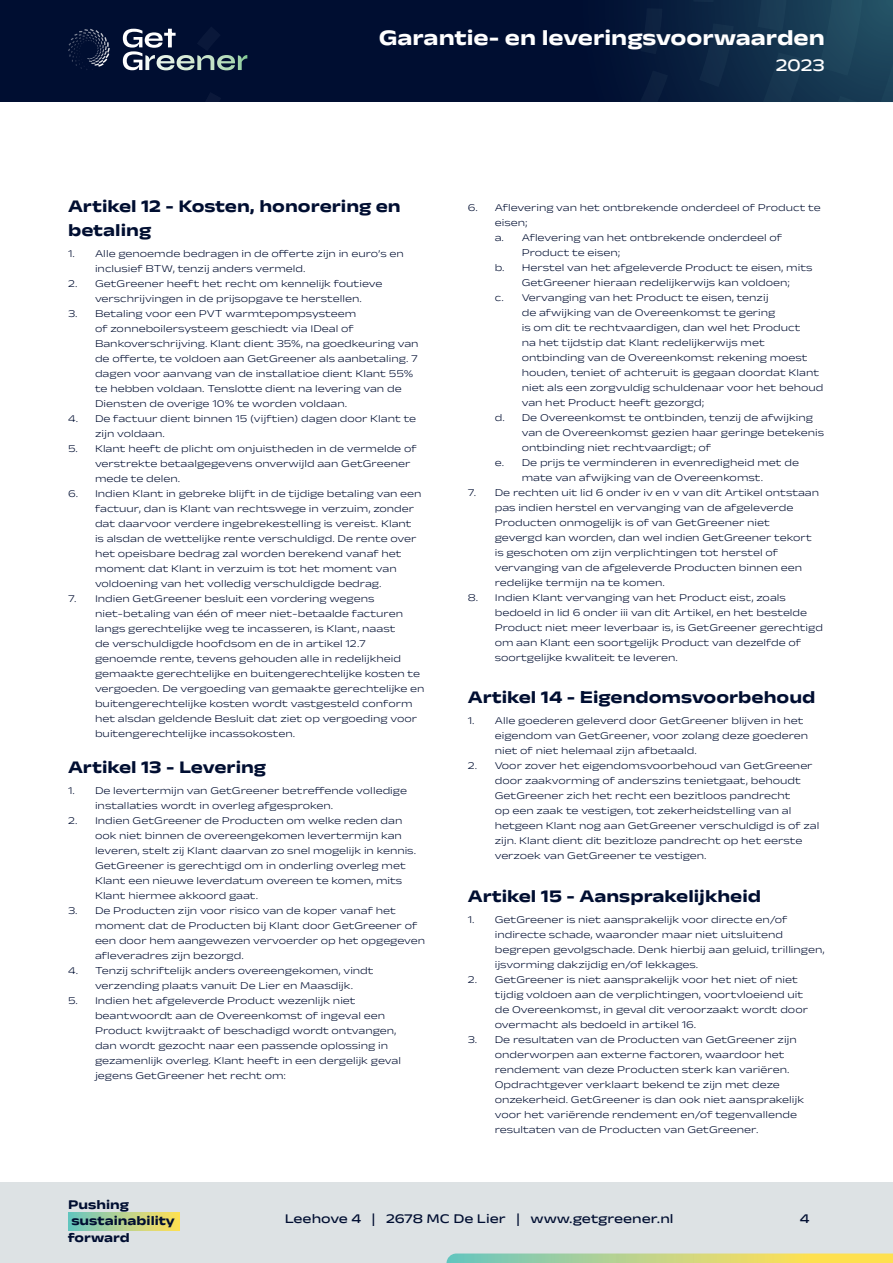
<style>
.page{position:relative;width:893px;height:1263px;background:#fff}
.page>*{position:absolute;margin:0;border:0;box-sizing:border-box;transform-origin:0 0}
.t1{font:700 22.5px "Anek Devanagari Expanded";color:#fff}
.Titel_-_Bold_12pt_bl{font:700 18px/24px "Anek Devanagari Expanded";color:#000e31}
.t2{font:500 18px "Anek Devanagari Expanded";color:#fff}
.t3{font:500 13.5px "Anek Devanagari Expanded";color:#000e31}
.t4{font:700 13.5px/16.5px "Anek Devanagari Expanded";color:#000e31}
.t5{font:300 10.5px/15px "Anek Devanagari Expanded";color:#000e31}
</style>
<div class="page">
<div style="left:0;top:1182px;width:893px;height:81px;background:#dde2e4"></div>
<div style="left:68px;top:1213px;width:111px;height:17px;background:linear-gradient(to right,#69c5c3,#ffe059)"></div>
<svg style="left:446px;top:1253px;width:447px;height:10px"></svg>
<div style="left:0;top:0;width:893px;height:102px;background:#000e31"></div>
<svg style="left:647px;top:0;width:106px;height:102px;fill:#09203f"></svg>
<svg style="left:753px;top:0;width:140px;height:102px"></svg>
<svg style="left:692px;top:0;width:22px;height:2px"></svg>
<div style="left:699px;top:23px;width:35px;height:64px;background:#112a47"></div>
<svg style="left:206px;top:93px;width:14px;height:9px"></svg>
<svg style="left:640px;top:8px;width:22px;height:46px"></svg>
<svg style="left:640px;top:70px;width:28px;height:32px"></svg>
<svg style="left:123px;top:28px;width:124px;height:42px"></svg>
<svg style="left:68px;top:29px;width:42px;height:41px"></svg>
<h1 class="t1" style="left:379px;top:25px;width:448px">Garantie- en leveringsvoorwaarden</h1>
<h2 class="t2" style="left:776px;top:55px;width:51px">2023</h2>
<p class="Titel_-_Bold_12pt_bl" style="left:68px;top:194px;width:334px">Artikel 12 - Kosten, honorering en betaling</p>
<p class="t5" style="left:95px;top:246px;width:310px;text-indent:-27px">1. Alle genoemde bedragen in de offerte zijn in euro’s en inclusief BTW, tenzij anders vermeld.</p>
<p class="t5" style="left:95px;top:276px;width:289px;text-indent:-27px">2. GetGreener heeft het recht om kennelijk foutieve verschrijvingen in de prijsopgave te herstellen.</p>
<p class="t5" style="left:95px;top:306px;width:325px;text-indent:-27px">3. Betaling voor een PVT warmtepompsysteem<br>of zonneboilersysteem geschiedt via IDeal of Bankoverschrijving. Klant dient 35%, na goedkeuring van de offerte, te voldoen aan GetGreener als aanbetaling. 7 dagen voor aanvang van de installatioe dient Klant 55% te hebben voldaan. Tenslotte dient na levering van de Diensten de overige 10% te worden voldaan.</p>
<p class="t5" style="left:95px;top:411px;width:323px;text-indent:-27px">4. De factuur dient binnen 15 (vijftien) dagen door Klant te zijn voldaan.</p>
<p class="t5" style="left:95px;top:441px;width:323px;text-indent:-27px">5. Klant heeft de plicht om onjuistheden in de vermelde of verstrekte betaalgegevens onverwijld aan GetGreener mede te delen.</p>
<p class="t5" style="left:95px;top:486px;width:328px;text-indent:-27px">6. Indien Klant in gebreke blijft in de tijdige betaling van een factuur, dan is Klant van rechtswege in verzuim, zonder dat daarvoor verdere ingebrekestelling is vereist. Klant is alsdan de wettelijke rente verschuldigd. De rente over het opeisbare bedrag zal worden berekend vanaf het moment dat Klant in verzuim is tot het moment van voldoening van het volledig verschuldigde bedrag.</p>
<p class="t5" style="left:95px;top:591px;width:331px;text-indent:-27px">7. Indien GetGreener besluit een vordering wegens niet-betaling van één of meer niet-betaalde facturen langs gerechtelijke weg te incasseren, is Klant, naast<br>de verschuldigde hoofdsom en de in artikel 12.7 genoemde rente, tevens gehouden alle in redelijkheid gemaakte gerechtelijke en buitengerechtelijke kosten te vergoeden. De vergoeding van gemaakte gerechtelijke en buitengerechtelijke kosten wordt vastgesteld conform het alsdan geldende Besluit dat ziet op vergoeding voor buitengerechtelijke incassokosten.</p>
<p class="Titel_-_Bold_12pt_bl" style="left:68px;top:755px;width:200px">Artikel 13 - Levering</p>
<p class="t5" style="left:95px;top:783px;width:314px;text-indent:-27px">1. De levertermijn van GetGreener betreffende volledige installaties wordt in overleg afgesproken.</p>
<p class="t5" style="left:95px;top:813px;width:323px;text-indent:-27px">2. Indien GetGreener de Producten om welke reden dan ook niet binnen de overeengekomen levertermijn kan leveren, stelt zij Klant daarvan zo snel mogelijk in kennis.<br>GetGreener is gerechtigd om in onderling overleg met Klant een nieuwe leverdatum overeen te komen, mits Klant hiermee akkoord gaat.</p>
<p class="t5" style="left:95px;top:903px;width:332px;text-indent:-27px">3. De Producten zijn voor risico van de koper vanaf het moment dat de Producten bij Klant door GetGreener of een door hem aangewezen vervoerder op het opgegeven afleveradres zijn bezorgd.</p>
<p class="t5" style="left:95px;top:963px;width:280px;text-indent:-27px">4. Tenzij schriftelijk anders overeengekomen, vindt verzending plaats vanuit De Lier en Maasdijk.</p>
<p class="t5" style="left:95px;top:993px;width:307px;text-indent:-27px">5. Indien het afgeleverde Product wezenlijk niet beantwoordt aan de Overeenkomst of ingeval een Product kwijtraakt of beschadigd wordt ontvangen, dan wordt gezocht naar een passende oplossing in gezamenlijk overleg. Klant heeft in een dergelijk geval jegens GetGreener het recht om:</p>
<p class="t5" style="left:468px;top:199px;width:355px">6. Aflevering van het ontbrekende onderdeel of Product te</p>
<p class="t5" style="left:495px;top:214px;width:34px">eisen;</p>
<p class="t5" style="left:495px;top:229px;width:289px">a. Aflevering van het ontbrekende onderdeel of</p>
<p class="t5" style="left:522px;top:244px;width:100px">Product te eisen;</p>
<p class="t5" style="left:495px;top:259px;width:319px">b. Herstel van het afgeleverde Product te eisen, mits</p>
<p class="t5" style="left:522px;top:274px;width:270px">GetGreener hieraan redelijkerwijs kan voldoen;</p>
<p class="t5" style="left:495px;top:289px;width:275px">c. Vervanging van het Product te eisen, tenzij</p>
<p class="t5" style="left:522px;top:304px;width:255px">de afwijking van de Overeenkomst te gering</p>
<p class="t5" style="left:522px;top:319px;width:280px">is om dit te rechtvaardigen, dan wel het Product</p>
<p class="t5" style="left:522px;top:334px;width:245px">na het tijdstip dat Klant redelijkerwijs met</p>
<p class="t5" style="left:522px;top:349px;width:287px">ontbinding van de Overeenkomst rekening moest</p>
<p class="t5" style="left:522px;top:364px;width:299px">houden, teniet of achteruit is gegaan doordat Klant</p>
<p class="t5" style="left:522px;top:379px;width:303px">niet als een zorgvuldig schuldenaar voor het behoud</p>
<p class="t5" style="left:522px;top:394px;width:184px">van het Product heeft gezorgd;</p>
<p class="t5" style="left:495px;top:409px;width:320px">d. De Overeenkomst te ontbinden, tenzij de afwijking</p>
<p class="t5" style="left:522px;top:424px;width:304px">van de Overeenkomst gezien haar geringe betekenis</p>
<p class="t5" style="left:522px;top:439px;width:191px">ontbinding niet rechtvaardigt; of</p>
<p class="t5" style="left:495px;top:454px;width:306px">e. De prijs te verminderen in evenredigheid met de</p>
<p class="t5" style="left:522px;top:469px;width:243px">mate van afwijking van de Overeenkomst.</p>
<p class="t5" style="left:495px;top:484px;width:326px;text-indent:-27px">7. De rechten uit lid 6 onder iv en v van dit Artikel ontstaan pas indien herstel en vervanging van de afgeleverde Producten onmogelijk is of van GetGreener niet gevergd kan worden, dan wel indien GetGreener tekort is geschoten om zijn verplichtingen tot herstel of vervanging van de afgeleverde Producten binnen een redelijke termijn na te komen.</p>
<p class="t5" style="left:495px;top:589px;width:330px;text-indent:-27px">8. Indien Klant vervanging van het Product eist, zoals bedoeld in lid 6 onder iii van dit Artikel, en het bestelde Product niet meer leverbaar is, is GetGreener gerechtigd om aan Klant een soortgelijk Product van dezelfde of soortgelijke kwaliteit te leveren.</p>
<p class="Titel_-_Bold_12pt_bl" style="left:468px;top:685px;width:349px">Artikel 14 - Eigendomsvoorbehoud</p>
<p class="t5" style="left:495px;top:713px;width:315px;text-indent:-27px">1. Alle goederen geleverd door GetGreener blijven in het eigendom van GetGreener, voor zolang deze goederen niet of niet helemaal zijn afbetaald.</p>
<p class="t5" style="left:495px;top:758px;width:326px;text-indent:-27px">2. Voor zover het eigendomsvoorbehoud van GetGreener door zaakvorming of anderszins tenietgaat, behoudt GetGreener zich het recht een bezitloos pandrecht<br>op een zaak te vestigen, tot zekerheidstelling van al hetgeen Klant nog aan GetGreener verschuldigd is of zal zijn. Klant dient dit bezitloze pandrecht op het eerste verzoek van GetGreener te vestigen.</p>
<p class="Titel_-_Bold_12pt_bl" style="left:468px;top:884px;width:295px">Artikel 15 - Aansprakelijkheid</p>
<p class="t5" style="left:495px;top:912px;width:331px;text-indent:-27px">1. GetGreener is niet aansprakelijk voor directe en/of indirecte schade, waaronder maar niet uitsluitend begrepen gevolgschade. Denk hierbij aan geluid, trillingen, ijsvorming dakzijdig en/of lekkages.</p>
<p class="t5" style="left:495px;top:972px;width:315px;text-indent:-27px">2. GetGreener is niet aansprakelijk voor het niet of niet tijdig voldoen aan de verplichtingen, voortvloeiend uit de Overeenkomst, in geval dit veroorzaakt wordt door overmacht als bedoeld in artikel 16.</p>
<p class="t5" style="left:495px;top:1032px;width:311px;text-indent:-27px">3. De resultaten van de Producten van GetGreener zijn onderworpen aan externe factoren, waardoor het rendement van deze Producten sterk kan variëren.<br>Opdrachtgever verklaart bekend te zijn met deze onzekerheid. GetGreener is dan ook niet aansprakelijk voor het variërende rendement en/of tegenvallende resultaten van de Producten van GetGreener.</p>
<p class="t4" style="left:68px;top:1196px;width:108px">Pushing sustainability forward</p>
<p class="t3" style="left:285px;top:1210px;width:390px">Leehove 4 | 2678 MC De Lier | www.getgreener.nl</p>
<p class="t3" style="left:800px;top:1210px;width:11px">4</p>
</div>
